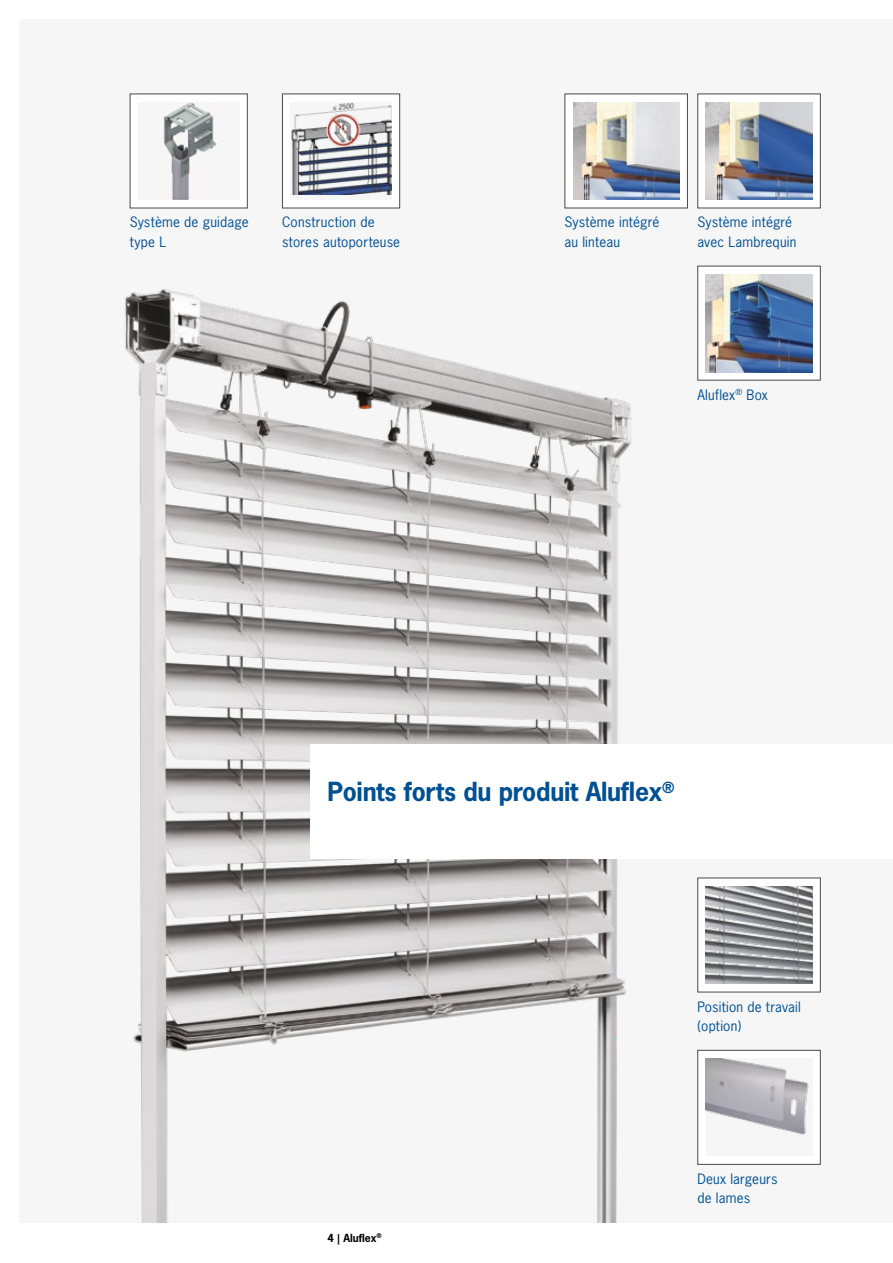
<style>
.page{position:relative;width:893px;height:1263px;background:#fff}
.page>*{position:absolute;margin:0;border:0;box-sizing:border-box;transform-origin:0 0}
.t1{font:700 24.75px "News Gothic";letter-spacing:-.01em;color:#005092}
.t2{font:13.5px/19.2px "News Gothic";letter-spacing:.015em;color:#005092}
.t3{font:700 10.5px "News Gothic";color:#000}
</style>
<div class="page">
<div style="left:19px;top:19px;width:874px;height:1203px;background:#f6f6f6"></div>
<img style="left:125px;top:289px;width:507px;height:933px">
<div style="left:310px;top:744px;width:583px;height:115px;background:#fff"></div>
<div style="left:282px;top:94px;width:118px;height:114px;background:#fff;border:1px solid #4a4a49"></div>
<div style="left:290px;top:102px;width:102px;height:98px;background:#f6f6f6"></div>
<img style="left:291px;top:102px;width:101px;height:92px">
<div style="left:697px;top:877px;width:124px;height:115px;background:#fff;border:1px solid #4a4a49"></div>
<img style="left:706px;top:886px;width:106px;height:98px">
<div style="left:697px;top:1050px;width:124px;height:115px;background:#fff;border:1px solid #4a4a49"></div>
<img style="left:706px;top:1058px;width:103px;height:78px">
<div style="left:564px;top:94px;width:124px;height:114px;background:#fff"></div>
<img style="left:573px;top:102px;width:106px;height:98px">
<div style="left:697px;top:94px;width:124px;height:114px;background:#fff;border:1px solid #4a4a49"></div>
<img style="left:706px;top:102px;width:106px;height:98px">
<div style="left:697px;top:266px;width:124px;height:114px;background:#fff;border:1px solid #4a4a49"></div>
<img style="left:706px;top:274px;width:106px;height:98px">
<div style="left:130px;top:94px;width:118px;height:114px;background:#fff"></div>
<div style="left:138px;top:102px;width:102px;height:98px;background:#f6f6f6"></div>
<img style="left:163px;top:102px;width:55px;height:98px">
<p class="t2" style="left:130px;top:213px;width:120px">Système de guidage type L</p>
<p class="t2" style="left:282px;top:213px;width:120px">Construction de stores autoporteuse</p>
<p class="t2" style="left:564px;top:213px;width:96px">Système intégré au linteau</p>
<p class="t2" style="left:697px;top:213px;width:101px">Système intégré avec Lambrequin</p>
<p class="t2" style="left:697px;top:385px;width:72px">Aluflex<sup>®</sup> Box</p>
<h1 class="t1" style="left:327px;top:775px;width:348px">Points forts du produit Aluflex<sup>®</sup></h1>
<p class="t3" style="left:327px;top:1231px;width:56px">4 | Aluflex<sup>®</sup></p>
<p class="t2" style="left:697px;top:997px;width:105px">Position de travail (option)</p>
<p class="t2" style="left:697px;top:1169px;width:82px">Deux largeurs de lames</p>
</div>
